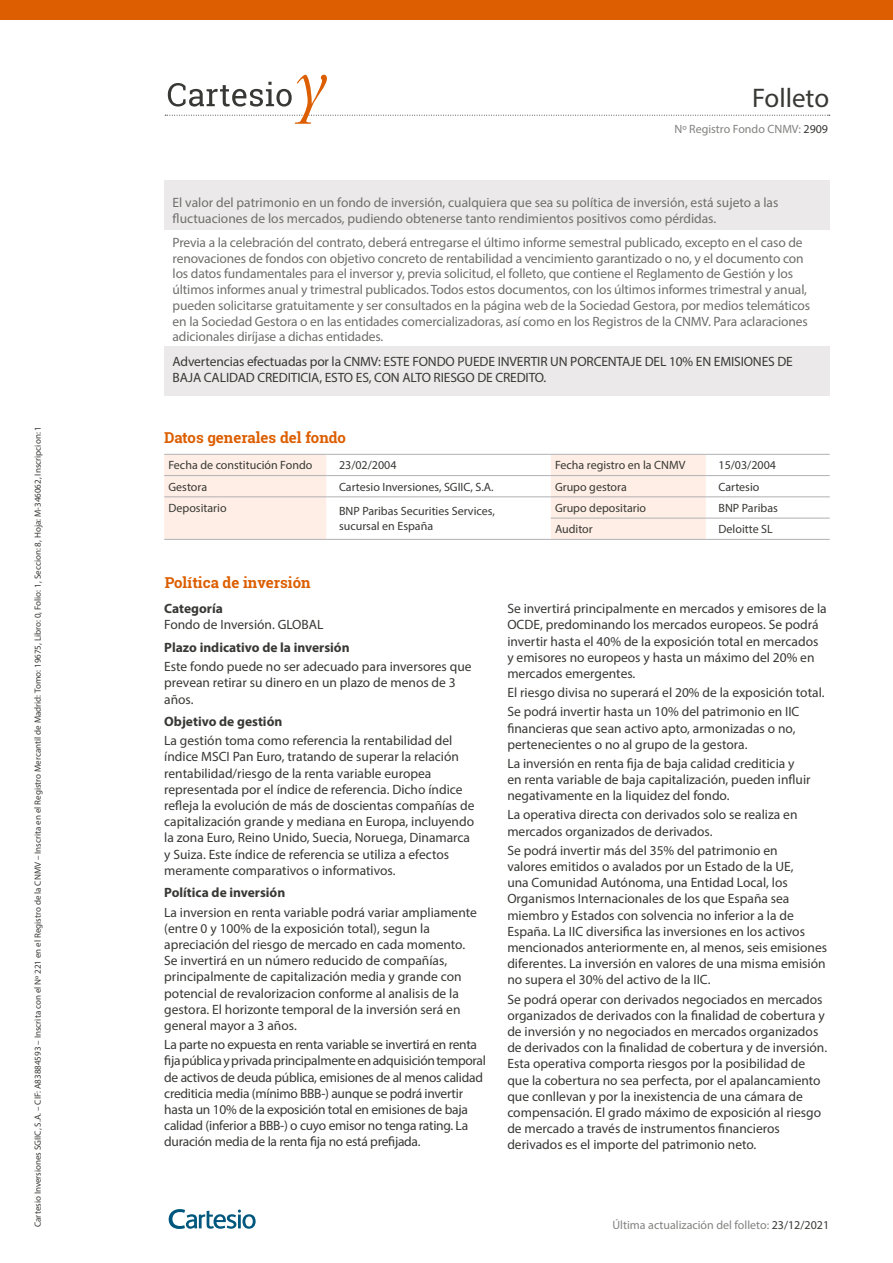
<style>
.page{position:relative;width:893px;height:1263px;background:#fff}
.page>*{position:absolute;margin:0;border:0;box-sizing:border-box;transform-origin:0 0}
.t1{font:27px "Myriad Pro";color:#383935}
._1er_nivel{font:700 15px "Roboto Slab";color:#dc5e00}
.texto{font:13.5px/16.2px "Myriad Pro";color:#383935}
.t2{font:13.5px/15.8px "Myriad Pro";letter-spacing:-.01em;color:#6e6f6c}
.texto-2{font:13.5px/16.2px "Myriad Pro";letter-spacing:-.02em;color:#383935}
._2o_nivel{font:700 13.5px "Myriad Pro";color:#383935}
._2o_nivel-2{font:13.5px/16.2px "Myriad Pro";color:#383935}
.t3{font:12px/14.4px "Myriad Pro";color:#383935}
.t4{font:12px "Myriad Pro";color:#828280}
.t5{font:9px "Myriad Pro";color:#383935}
.s1{color:#383935}
.s2{font-weight:700}
</style>
<div class="page">
<div style="left:0;top:0;width:893px;height:19px;background:#dc5e00"></div>
<svg style="left:165px;top:75px;width:665px;height:49px"></svg>
<svg style="left:169px;top:1209px;width:87px;height:20px"></svg>
<div style="left:164px;top:181px;width:666px;height:49px;background:#ebe9e9"></div>
<div style="left:164px;top:346px;width:666px;height:49px;background:#ebe9e9"></div>
<svg style="left:164px;top:455px;width:542px;height:84px;fill:#ffeee5"></svg>
<hr style="left:326px;top:539px;width:225px;height:1px;background:#b0b1b5">
<hr style="left:326px;top:475px;width:225px;height:1px;background:#b0b1b5">
<hr style="left:551px;top:475px;width:155px;height:1px;background:#b0b1b5">
<hr style="left:706px;top:475px;width:124px;height:1px;background:#b0b1b5">
<hr style="left:326px;top:496px;width:225px;height:1px;background:#b0b1b5">
<hr style="left:551px;top:496px;width:155px;height:1px;background:#b0b1b5">
<hr style="left:706px;top:496px;width:124px;height:1px;background:#b0b1b5">
<hr style="left:551px;top:518px;width:155px;height:1px;background:#b0b1b5">
<hr style="left:706px;top:518px;width:124px;height:1px;background:#b0b1b5">
<hr style="left:164px;top:454px;width:162px;height:1px;background:#b0b1b5">
<hr style="left:326px;top:454px;width:225px;height:1px;background:#b0b1b5">
<hr style="left:551px;top:454px;width:155px;height:1px;background:#b0b1b5">
<hr style="left:706px;top:454px;width:124px;height:1px;background:#b0b1b5">
<hr style="left:164px;top:475px;width:162px;height:1px;background:#b0b1b5">
<hr style="left:164px;top:496px;width:162px;height:1px;background:#b0b1b5">
<hr style="left:164px;top:539px;width:162px;height:1px;background:#b0b1b5">
<hr style="left:551px;top:539px;width:155px;height:1px;background:#b0b1b5">
<hr style="left:706px;top:539px;width:124px;height:1px;background:#b0b1b5">
<p class="t5" style="left:32px;top:1227px;width:802px;rotate:-90deg">Cartesio Inversiones SGIIC, S.A. – CIF: A83884593 – Inscrita con el Nº 221 en el Registro de la CNMV – Inscrita en el Registro Mercantil de Madrid: Tomo: 19675, Libro: 0, Folio: 1, Seccion: 8, Hoja: M-346062, Inscripcion: 1</p>
<h1 class="t1" style="left:752px;top:81px;width:79px">Folleto</h1>
<p class="t4" style="left:674px;top:122px;width:155px">Nº Registro Fondo CNMV: <span class="s1">2909</span></p>
<p class="t2" style="left:173px;top:194px;width:607px">El valor del patrimonio en un fondo de inversión, cualquiera que sea su política de inversión, está sujeto a las fluctuaciones de los mercados, pudiendo obtenerse tanto rendimientos positivos como pérdidas.</p>
<p class="t2" style="left:173px;top:234px;width:639px">Previa a la celebración del contrato, deberá entregarse el último informe semestral publicado, excepto en el caso de renovaciones de fondos con objetivo concreto de rentabilidad a vencimiento garantizado o no, y el documento con los datos fundamentales para el inversor y, previa solicitud, el folleto, que contiene el Reglamento de Gestión y los últimos informes anual y trimestral publicados. Todos estos documentos, con los últimos informes trimestral y anual, pueden solicitarse gratuitamente y ser consultados en la página web de la Sociedad Gestora, por medios telemáticos en la Sociedad Gestora o en las entidades comercializadoras, así como en los Registros de la CNMV. Para aclaraciones adicionales diríjase a dichas entidades.</p>
<p class="texto" style="left:173px;top:353px;width:622px;line-height:15.8px">Advertencias efectuadas por la CNMV: ESTE FONDO PUEDE INVERTIR UN PORCENTAJE DEL 10% EN EMISIONES DE<br>BAJA CALIDAD CREDITICIA, ESTO ES, CON ALTO RIESGO DE CREDITO.</p>
<p class="_1er_nivel" style="left:164px;top:427px;width:183px">Datos generales del fondo</p>
<p class="t3" style="left:168px;top:458px;width:145px">Fecha de constitución Fondo</p>
<p class="t3" style="left:339px;top:458px;width:59px">23/02/2004</p>
<p class="t3" style="left:555px;top:458px;width:132px">Fecha registro en la CNMV</p>
<p class="t3" style="left:718px;top:458px;width:59px">15/03/2004</p>
<p class="t3" style="left:168px;top:479px;width:40px">Gestora</p>
<p class="t3" style="left:339px;top:479px;width:156px">Cartesio Inversiones, SGIIC, S.A.</p>
<p class="t3" style="left:555px;top:479px;width:73px">Grupo gestora</p>
<p class="t3" style="left:718px;top:479px;width:42px">Cartesio</p>
<p class="t3" style="left:168px;top:501px;width:60px">Depositario</p>
<p class="t3" style="left:339px;top:504px;width:157px">BNP Paribas Securities Services, sucursal en España</p>
<p class="t3" style="left:555px;top:501px;width:93px">Grupo depositario</p>
<p class="t3" style="left:718px;top:501px;width:61px">BNP Paribas</p>
<p class="t3" style="left:555px;top:522px;width:39px">Auditor</p>
<p class="t3" style="left:718px;top:522px;width:56px">Deloitte SL</p>
<p class="_1er_nivel" style="left:165px;top:572px;width:148px">Política de inversión</p>
<p class="_2o_nivel-2" style="left:164px;top:600px;width:161px"><span class="s2">Categoría<br></span>Fondo de Inversión. GLOBAL</p>
<p class="_2o_nivel" style="left:164px;top:638px;width:187px">Plazo indicativo de la inversión</p>
<p class="texto" style="left:164px;top:658px;width:309px">Este fondo puede no ser adecuado para inversores que prevean retirar su dinero en un plazo de menos de 3 años.</p>
<p class="_2o_nivel" style="left:164px;top:713px;width:120px">Objetivo de gestión</p>
<p class="texto" style="left:164px;top:732px;width:312px">La gestión toma como referencia la rentabilidad del índice MSCI Pan Euro, tratando de superar la relación rentabilidad/riesgo de la renta variable europea representada por el índice de referencia. Dicho índice refleja la evolución de más de doscientas compañías de capitalización grande y mediana en Europa, incluyendo la zona Euro, Reino Unido, Suecia, Noruega, Dinamarca y Suiza. Este índice de referencia se utiliza a efectos meramente comparativos o informativos.</p>
<p class="_2o_nivel" style="left:164px;top:884px;width:123px">Política de inversión</p>
<p class="texto" style="left:164px;top:904px;width:314px">La inversion en renta variable podrá variar ampliamente (entre 0 y 100% de la exposición total), segun la apreciación del riesgo de mercado en cada momento.<br>Se invertirá en un número reducido de compañías, principalmente de capitalización media y grande con potencial de revalorizacion conforme al analisis de la gestora. El horizonte temporal de la inversión será en general mayor a 3 años.</p>
<p class="texto-2" style="left:164px;top:1036px;width:323px">La parte no expuesta en renta variable se invertirá en renta fija pública y privada principalmente en adquisición temporal de activos de deuda pública, emisiones de al menos calidad crediticia media (mínimo BBB-) aunque se podrá invertir hasta un 10% de la exposición total en emisiones de baja calidad (inferior a BBB-) o cuyo emisor no tenga rating. La duración media de la renta fija no está prefijada.</p>
<p class="texto" style="left:507px;top:600px;width:321px">Se invertirá principalmente en mercados y emisores de la OCDE, predominando los mercados europeos. Se podrá invertir hasta el 40% de la exposición total en mercados y emisores no europeos y hasta un máximo del 20% en mercados emergentes.</p>
<p class="texto" style="left:507px;top:684px;width:319px">El riesgo divisa no superará el 20% de la exposición total.</p>
<p class="texto" style="left:507px;top:703px;width:294px">Se podrá invertir hasta un 10% del patrimonio en IIC financieras que sean activo apto, armonizadas o no, pertenecientes o no al grupo de la gestora.</p>
<p class="texto" style="left:507px;top:755px;width:305px">La inversión en renta fija de baja calidad crediticia y en renta variable de baja capitalización, pueden influir negativamente en la liquidez del fondo.</p>
<p class="texto" style="left:507px;top:807px;width:292px">La operativa directa con derivados solo se realiza en mercados organizados de derivados.</p>
<p class="texto" style="left:507px;top:842px;width:321px">Se podrá invertir más del 35% del patrimonio en<br>valores emitidos o avalados por un Estado de la UE,<br>una Comunidad Autónoma, una Entidad Local, los Organismos Internacionales de los que España sea miembro y Estados con solvencia no inferior a la de España. La IIC diversifica las inversiones en los activos mencionados anteriormente en, al menos, seis emisiones diferentes. La inversión en valores de una misma emisión no supera el 30% del activo de la IIC.</p>
<p class="texto" style="left:507px;top:991px;width:321px">Se podrá operar con derivados negociados en mercados organizados de derivados con la finalidad de cobertura y de inversión y no negociados en mercados organizados de derivados con la finalidad de cobertura y de inversión.<br>Esta operativa comporta riesgos por la posibilidad de que la cobertura no sea perfecta, por el apalancamiento que conllevan y por la inexistencia de una cámara de compensación. El grado máximo de exposición al riesgo de mercado a través de instrumentos financieros derivados es el importe del patrimonio neto.</p>
<p class="t4" style="left:612px;top:1217px;width:218px">Última actualización del folleto: <span class="s1">23/12/2021</span></p>
</div>
